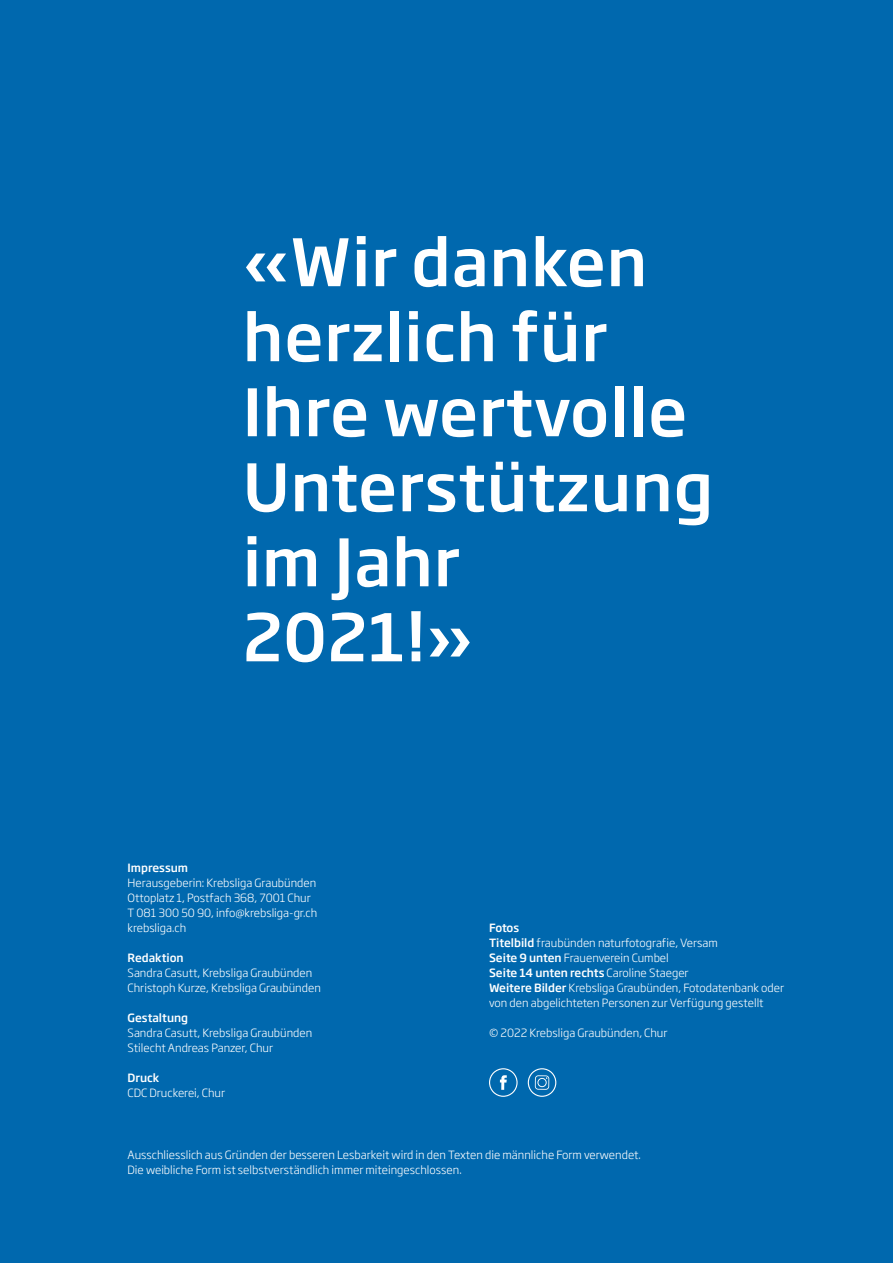
<style>
.page{position:relative;width:893px;height:1263px;background:#0068ae}
.page>*{position:absolute;margin:0;border:0;box-sizing:border-box;transform-origin:0 0}
.t1{font:500 64.5px/75px "Soho Gothic Pro";letter-spacing:.01em;color:#fff}
.t2{font:300 11.25px/15px "Soho Gothic Pro";color:#fff}
.t3{font:500 11.25px "Soho Gothic Pro";color:#fff}
.s1{font-weight:500}
</style>
<div class="page">
<svg style="left:489px;top:1068px;width:29px;height:29px"></svg>
<svg style="left:528px;top:1068px;width:28px;height:29px"></svg>
<h1 class="t1" style="left:243px;top:221px;width:472px">«Wir danken herzlich für<br>Ihre wertvolle<br>Unterstützung im Jahr<br>2021!»</h1>
<p class="t3" style="left:128px;top:859px;width:62px">Impressum</p>
<p class="t2" style="left:128px;top:874px;width:191px">Herausgeberin: Krebsliga Graubünden<br>Ottoplatz 1, Postfach 368, 7001 Chur<br>T 081 300 50 90, info@krebsliga-gr.ch krebsliga.ch</p>
<p class="t3" style="left:128px;top:949px;width:58px">Redaktion</p>
<p class="t2" style="left:128px;top:964px;width:195px">Sandra Casutt, Krebsliga Graubünden<br>Christoph Kurze, Krebsliga Graubünden</p>
<p class="t3" style="left:128px;top:1009px;width:62px">Gestaltung</p>
<p class="t2" style="left:128px;top:1024px;width:186px">Sandra Casutt, Krebsliga Graubünden<br>Stilecht Andreas Panzer, Chur</p>
<p class="t3" style="left:128px;top:1069px;width:33px">Druck</p>
<p class="t2" style="left:128px;top:1084px;width:99px">CDC Druckerei, Chur</p>
<p class="t2" style="left:489px;top:919px;width:297px"><span class="s1">Fotos<br>Titelbild</span> fraubünden naturfotografie, Versam<br><span class="s1">Seite 9 unten</span> Frauenverein Cumbel<br><span class="s1">Seite 14 unten rechts</span> Caroline Staeger<br><span class="s1">Weitere Bilder</span> Krebsliga Graubünden, Fotodatenbank oder von den abgelichteten Personen zur Verfügung gestellt</p>
<p class="t2" style="left:489px;top:1024px;width:180px">© 2022 Krebsliga Graubünden, Chur</p>
<p class="t2" style="left:128px;top:1147px;width:515px">Ausschliesslich aus Gründen der besseren Lesbarkeit wird in den Texten die männliche Form verwendet.<br>Die weibliche Form ist selbstverständlich immer miteingeschlossen.</p>
</div>
